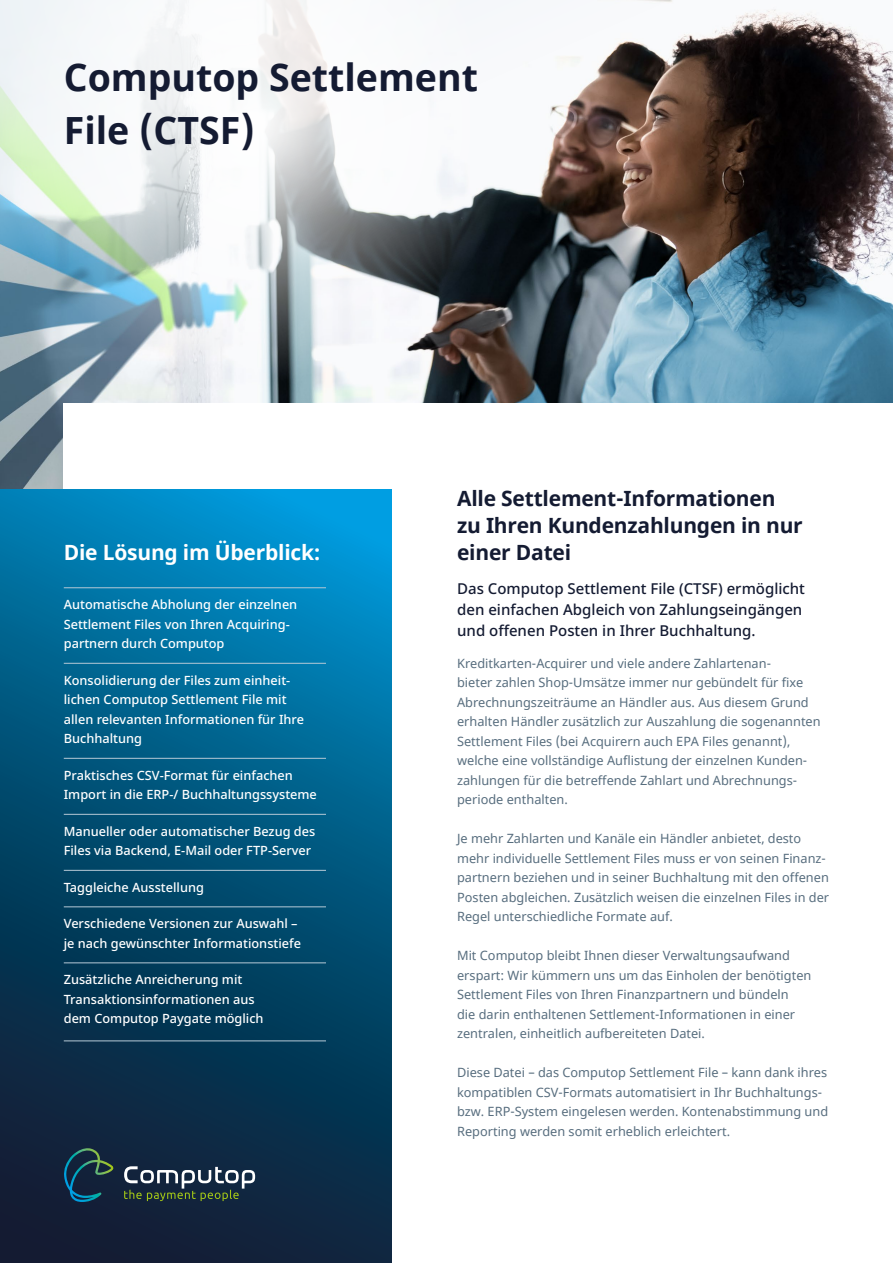
<style>
.page{position:relative;width:893px;height:1263px;background:#fff}
.page>*{position:absolute;margin:0;border:0;box-sizing:border-box;transform-origin:0 0}
.t1{font:700 37.5px/52.5px "Noto Sans";color:#141b32}
.t2{font:700 21px/27px "Noto Sans";letter-spacing:-.01em;color:#141b32}
.t3{font:700 21px "Noto Sans";letter-spacing:-.01em;color:#fff}
.t4{font:500 15px/21px "Noto Sans";color:#141b32}
.t5{font:12.75px/19.5px "Noto Sans";color:#576d7e}
.t6{font:500 12.75px/19.5px "Noto Sans";color:#fff}
</style>
<div class="page">
<img style="left:0;top:0;width:893px;height:489px">
<div style="left:64px;top:404px;width:829px;height:859px;background:#fff"></div>
<svg style="left:0;top:489px;width:392px;height:774px;background:#035177"></svg>
<svg style="left:63px;top:1148px;width:51px;height:54px;background:#173a4c"></svg>
<svg style="left:124px;top:1166px;width:131px;height:35px;background:#43545d"></svg>
<img style="left:0;top:0;width:511px;height:382px">
<svg style="left:0;top:0;width:494px;height:231px"></svg>
<hr style="left:64px;top:587px;width:262px;height:1px;background:#b6c9d6">
<hr style="left:64px;top:663px;width:262px;height:1px;background:#b6c9d6">
<hr style="left:64px;top:758px;width:262px;height:1px;background:#b6c9d6">
<hr style="left:64px;top:814px;width:262px;height:1px;background:#b6c9d6">
<hr style="left:64px;top:870px;width:262px;height:1px;background:#b6c9d6">
<hr style="left:64px;top:906px;width:262px;height:1px;background:#b6c9d6">
<hr style="left:64px;top:962px;width:262px;height:1px;background:#b6c9d6">
<hr style="left:64px;top:1040px;width:262px;height:1px;background:#b6c9d6">
<h1 class="t1" style="left:64px;top:52px;width:416px">Computop Settlement<br>File (CTSF)</h1>
<h2 class="t3" style="left:64px;top:538px;width:258px">Die Lösung im Überblick:</h2>
<p class="t6" style="left:64px;top:595px;width:235px">Automatische Abholung der einzelnen<br>Settlement Files von Ihren Acquiring&shy;partnern durch Computop</p>
<p class="t6" style="left:64px;top:671px;width:242px">Konsolidierung der Files zum einheit&shy;lichen Computop Settlement File mit allen relevanten Informationen für Ihre<br>Buchhaltung</p>
<p class="t6" style="left:64px;top:766px;width:255px">Praktisches CSV-Format für einfachen<br>Import in die ERP-/ Buchhaltungssysteme</p>
<p class="t6" style="left:64px;top:822px;width:253px">Manueller oder automatischer Bezug des<br>Files via Backend, E-Mail oder FTP-Server</p>
<p class="t6" style="left:64px;top:878px;width:142px">Taggleiche Ausstellung</p>
<p class="t6" style="left:64px;top:914px;width:239px">Verschiedene Versionen zur Auswahl – je nach gewünschter Informationstiefe</p>
<p class="t6" style="left:64px;top:970px;width:201px">Zusätzliche Anreicherung mit<br>Transaktionsinformationen aus dem Computop Paygate möglich</p>
<h2 class="t2" style="left:457px;top:485px;width:347px">Alle Settlement-Informationen zu Ihren Kundenzahlungen in nur einer Datei</h2>
<p class="t4" style="left:457px;top:578px;width:349px">Das Computop Settlement File (CTSF) ermöglicht den einfachen Abgleich von Zahlungseingängen und offenen Posten in Ihrer Buchhaltung.</p>
<p class="t5" style="left:457px;top:654px;width:365px">Kreditkarten-Acquirer und viele andere Zahlartenan-<br>bieter zahlen Shop-Umsätze immer nur gebündelt für fixe Abrechnungszeiträume an Händler aus. Aus diesem Grund erhalten Händler zusätzlich zur Auszahlung die sogenannten Settlement Files (bei Acquirern auch EPA Files genannt), welche eine vollständige Auflistung der einzelnen Kunden&shy;zahlungen für die betreffende Zahlart und Abrechnungs&shy;periode enthalten.</p>
<p class="t5" style="left:457px;top:829px;width:374px">Je mehr Zahlarten und Kanäle ein Händler anbietet, desto mehr individuelle Settlement Files muss er von seinen Finanz&shy;partnern beziehen und in seiner Buchhaltung mit den offenen Posten abgleichen. Zusätzlich weisen die einzelnen Files in der Regel unterschiedliche Formate auf.</p>
<p class="t5" style="left:457px;top:946px;width:356px">Mit Computop bleibt Ihnen dieser Verwaltungsaufwand erspart: Wir kümmern uns um das Einholen der benötigten Settlement Files von Ihren Finanzpartnern und bündeln<br>die darin enthaltenen Settlement-Informationen in einer zentralen, einheitlich aufbereiteten Datei.</p>
<p class="t5" style="left:457px;top:1063px;width:373px">Diese Datei – das Computop Settlement File – kann dank ihres kompatiblen CSV-Formats automatisiert in Ihr Buchhaltungs&shy;bzw. ERP-System eingelesen werden. Kontenabstimmung und Reporting werden somit erheblich erleichtert.</p>
</div>
